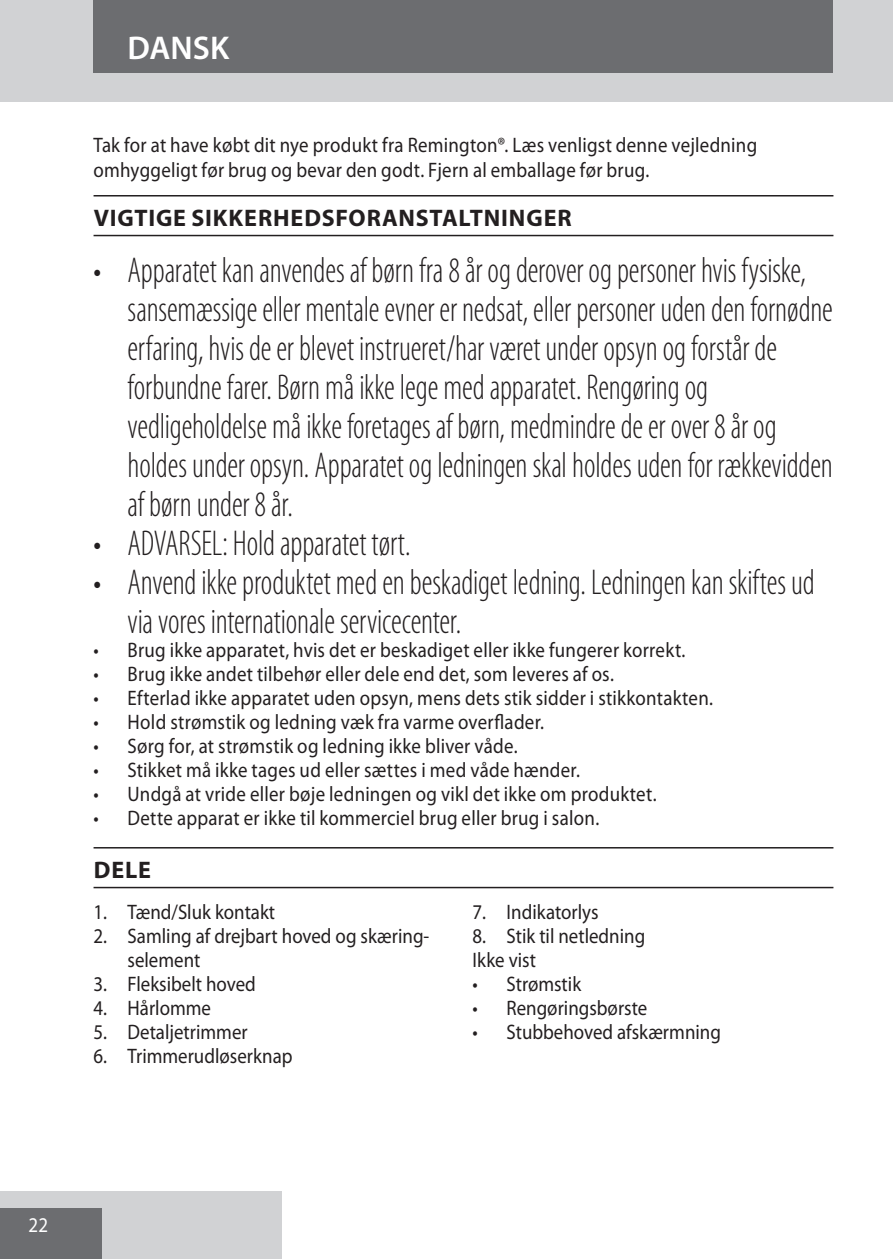
<style>
.page{position:relative;width:893px;height:1259px;background:#fff}
.page>*{position:absolute;margin:0;border:0;box-sizing:border-box;transform-origin:0 0}
.t1{font:300 condensed 36px/39px "Myriad Pro";letter-spacing:-.005em;color:#231f20;scale:.9 1}
.t2{font:600 33px "Myriad Pro";color:#fff}
.heading{font:700 24px "Myriad Pro";letter-spacing:.035em;color:#231f20}
.Default{font:21px/25.2px "Myriad Pro";letter-spacing:.01em;color:#231f20;scale:.9 1}
.Parts{font:21px "Myriad Pro";color:#231f20;scale:.9 1}
.t3{font:21px "Myriad Pro";color:#fff;scale:.9 1}
</style>
<div class="page">
<div style="left:0;top:0;width:893px;height:102px;background:#d1d2d4"></div>
<div style="left:0;top:1191px;width:282px;height:68px;background:#d1d2d4"></div>
<div style="left:0;top:1208px;width:102px;height:51px;background:#6c6d70"></div>
<div style="left:94px;top:0;width:739px;height:73px;background:#6c6d70"></div>
<hr style="left:94px;top:195px;width:739px;height:1px;background:#231f20">
<hr style="left:94px;top:235px;width:739px;height:1px;background:#231f20">
<hr style="left:94px;top:847px;width:739px;height:1px;background:#231f20">
<hr style="left:94px;top:887px;width:739px;height:1px;background:#231f20">
<p class="t2" style="left:128px;top:27px;width:103px">DANSK</p>
<p class="Default" style="left:94px;top:132px;width:739px">Tak for at have købt dit nye produkt fra Remington®. Læs venligst denne vejledning omhyggeligt før brug og bevar den godt. Fjern al emballage før brug.</p>
<p class="heading" style="left:94px;top:202px;width:479px">VIGTIGE SIKKERHEDSFORANSTALTNINGER</p>
<p class="t1" style="left:128px;top:252px;width:785px;text-indent:-34px">• Apparatet kan anvendes af børn fra 8 år og derover og personer hvis fysiske, sansemæssige eller mentale evner er nedsat, eller personer uden den fornødne erfaring, hvis de er blevet instrueret/har været under opsyn og forstår de forbundne farer. Børn må ikke lege med apparatet. Rengøring og vedligeholdelse må ikke foretages af børn, medmindre de er over 8 år og holdes under opsyn. Apparatet og ledningen skal holdes uden for rækkevidden af børn under 8 år.</p>
<p class="t1" style="left:94px;top:525px;width:354px">• ADVARSEL: Hold apparatet tørt.</p>
<p class="t1" style="left:128px;top:564px;width:765px;text-indent:-34px">• Anvend ikke produktet med en beskadiget ledning. Ledningen kan skiftes ud via vores internationale servicecenter.</p>
<p class="Default" style="left:94px;top:637px;width:659px">• Brug ikke apparatet, hvis det er beskadiget eller ikke fungerer korrekt.</p>
<p class="Default" style="left:94px;top:661px;width:580px">• Brug ikke andet tilbehør eller dele end det, som leveres af os.</p>
<p class="Default" style="left:94px;top:685px;width:690px">• Efterlad ikke apparatet uden opsyn, mens dets stik sidder i stikkontakten.</p>
<p class="Default" style="left:94px;top:709px;width:502px">• Hold strømstik og ledning væk fra varme overflader.</p>
<p class="Default" style="left:94px;top:733px;width:473px">• Sørg for, at strømstik og ledning ikke bliver våde.</p>
<p class="Default" style="left:94px;top:757px;width:542px">• Stikket må ikke tages ud eller sættes i med våde hænder.</p>
<p class="Default" style="left:94px;top:781px;width:627px">• Undgå at vride eller bøje ledningen og vikl det ikke om produktet.</p>
<p class="Default" style="left:94px;top:805px;width:563px">• Dette apparat er ikke til kommerciel brug eller brug i salon.</p>
<p class="heading" style="left:94px;top:854px;width:59px">DELE</p>
<p class="Default" style="left:94px;top:899px;width:203px">1. Tænd/Sluk kontakt</p>
<p class="Default" style="left:128px;top:924px;width:337px;line-height:24px;text-indent:-34px">2. Samling af drejbart hoved og skæring&shy;selement</p>
<p class="Default" style="left:94px;top:971px;width:182px">3. Fleksibelt hoved</p>
<p class="Default" style="left:94px;top:995px;width:132px">4. Hårlomme</p>
<p class="Default" style="left:94px;top:1019px;width:173px">5. Detaljetrimmer</p>
<p class="Default" style="left:94px;top:1043px;width:223px">6. Trimmerudløserknap</p>
<p class="Default" style="left:472px;top:899px;width:142px">7. Indikatorlys</p>
<p class="Default" style="left:472px;top:923px;width:193px">8. Stik til netledning</p>
<p class="Parts" style="left:472px;top:947px;width:72px">Ikke vist</p>
<p class="Default" style="left:472px;top:971px;width:122px">• Strømstik</p>
<p class="Default" style="left:472px;top:995px;width:196px">• Rengøringsbørste</p>
<p class="Default" style="left:472px;top:1019px;width:278px">• Stubbehoved afskærmning</p>
<p class="t3" style="left:28px;top:1212px;width:23px">22</p>
</div>
